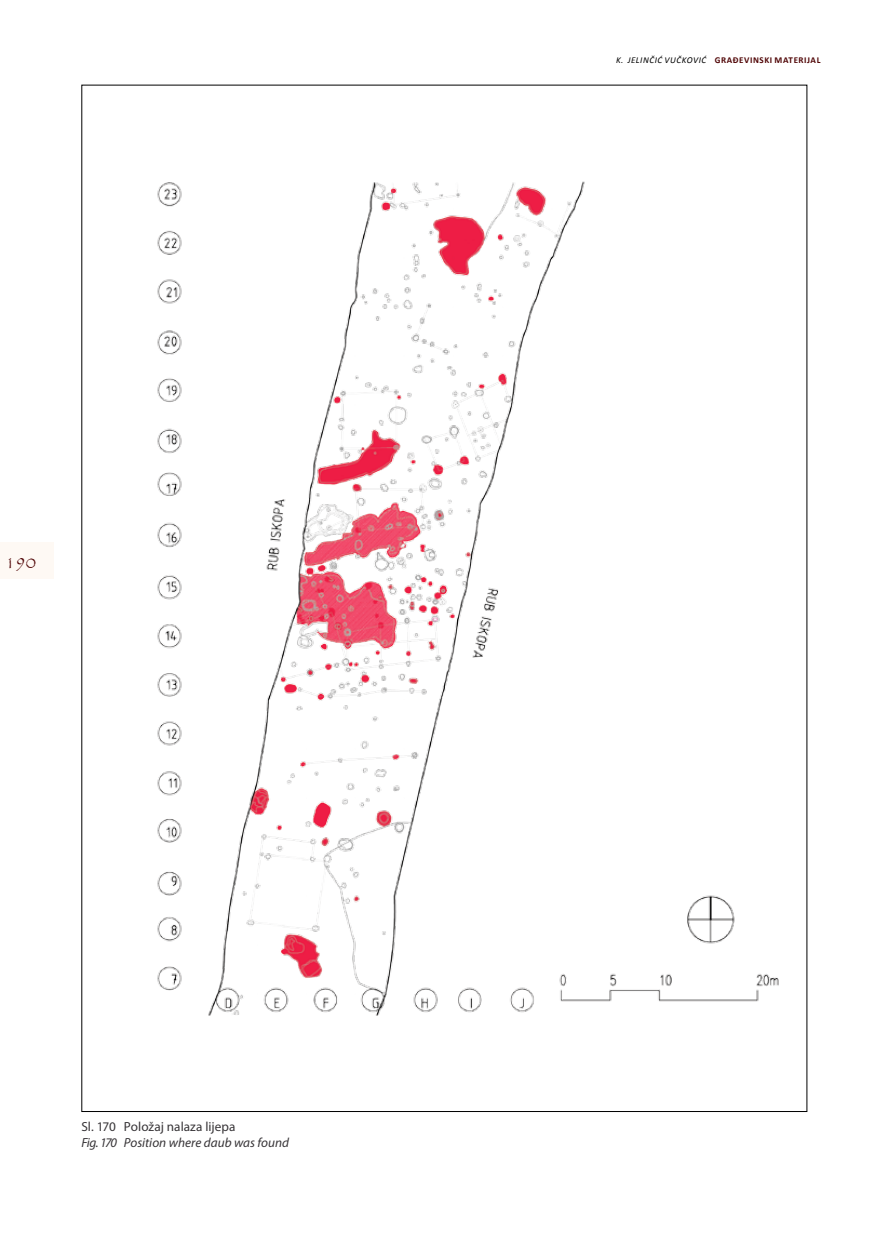
<style>
.page{position:relative;width:893px;height:1234px;background:#fff}
.page>*{position:absolute;margin:0;border:0;box-sizing:border-box;transform-origin:0 0}
.t1{font:18px "Papyrus";color:#500506}
.t2{font:italic 13.2px "Myriad Pro";color:#373437}
.t3{font:13.2px "Myriad Pro";letter-spacing:.005em;color:#373437}
.t4{font:700 9px "Calibri";letter-spacing:.065em;color:#500506}
.s1{font-weight:400;font-style:italic;color:#000}
</style>
<div class="page">
<div style="left:0;top:541px;width:54px;height:37px;background:#fef9f4"></div>
<img style="left:157px;top:181px;width:622px;height:835px">
<h1 class="t1" style="left:5px;top:550px;width:32px">190</h1>
<h2 class="t3" style="left:81px;top:1117px;width:156px">Sl. 170 Položaj nalaza lijepa</h2>
<h2 class="t2" style="left:81px;top:1133px;width:209px">Fig. 170 Position where daub was found</h2>
<p class="t4" style="left:616px;top:54px;width:206px"><span class="s1">K. JELINČIĆ VUČKOVIĆ</span> GRAĐEVINSKI MATERIJAL</p>
</div>
